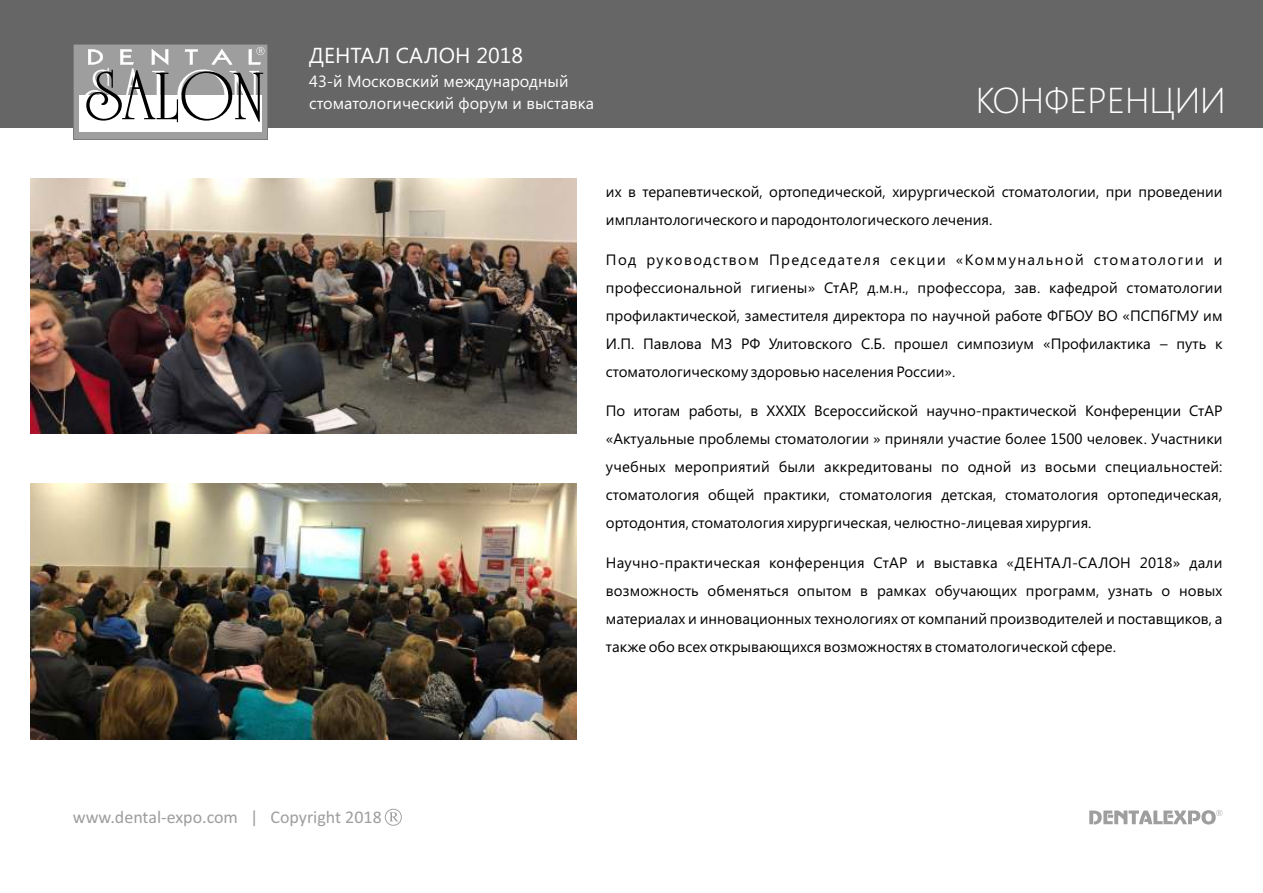
<style>
.page{position:relative;width:1263px;height:893px;background:#fff}
.page>*{position:absolute;margin:0;border:0;box-sizing:border-box;transform-origin:0 0}
.t1{font:300 36px "Segoe UI";color:#fff}
.t2{font:21.6px "Segoe UI";color:#fff}
.t3{font:18px "Calibri";color:#9e9e9e}
.t4{font:16.2px/22.5px "Segoe UI";color:#fff}
.t5{font:15px/27.9px "Segoe UI";color:#000;text-align:justify}
.s1{font-size:17.7px}
</style>
<div class="page">
<div style="left:0;top:0;width:1263px;height:128px;background:#666"></div>
<svg style="left:73px;top:44px;width:195px;height:95px;background:#b3b3b3"></svg>
<svg style="left:1089px;top:810px;width:133px;height:14px"></svg>
<svg style="left:385px;top:809px;width:17px;height:17px"></svg>
<img style="left:30px;top:484px;width:547px;height:255px">
<img style="left:30px;top:178px;width:547px;height:256px">
<h2 class="t2" style="left:309px;top:47px;width:215px">ДЕНТАЛ САЛОН 2018</h2>
<p class="t4" style="left:309px;top:72px;width:286px">43-й Московский международный стоматологический форум и выставка</p>
<h1 class="t1" style="left:976px;top:87px;width:251px">КОНФЕРЕНЦИИ</h1>
<p class="t5" style="left:606px;top:179px;width:618px">их в терапевтической, ортопедической, хирургической стоматологии, при проведении имплантологического и пародонтологического лечения.</p>
<p class="t5" style="left:606px;top:247px;width:618px">Под руководством Председателя секции «Коммунальной стоматологии и профессиональной гигиены» СтАР, д.м.н., профессора, зав. кафедрой стоматологии профилактической, заместителя директора по научной работе ФГБОУ ВО «ПСПбГМУ им И.П. Павлова МЗ РФ Улитовского С.Б. прошел симпозиум «Профилактика – путь к стоматологическому здоровью населения России».</p>
<p class="t5" style="left:606px;top:399px;width:618px">По итогам работы, в XXХIX Всероссийской научно-практической Конференции СтАР «Актуальные проблемы стоматологии » приняли участие более 1500 человек. Участники учебных мероприятий были аккредитованы по одной из восьми специальностей: стоматология общей практики, стоматология детская, стоматология ортопедическая, ортодонтия, стоматология хирургическая, челюстно-лицевая хирургия.</p>
<p class="t5" style="left:606px;top:550px;width:618px">Научно-практическая конференция СтАР и выставка «ДЕНТАЛ-САЛОН 2018» дали возможность обменяться опытом в рамках обучающих программ, узнать о новых материалах и инновационных технологиях от компаний производителей и поставщиков, а также обо всех открывающихся возможностях в стоматологической сфере.</p>
<p class="t3" style="left:73px;top:810px;width:310px">www.dental-expo.com | Copyright 201<span class="s1">8</span></p>
</div>
